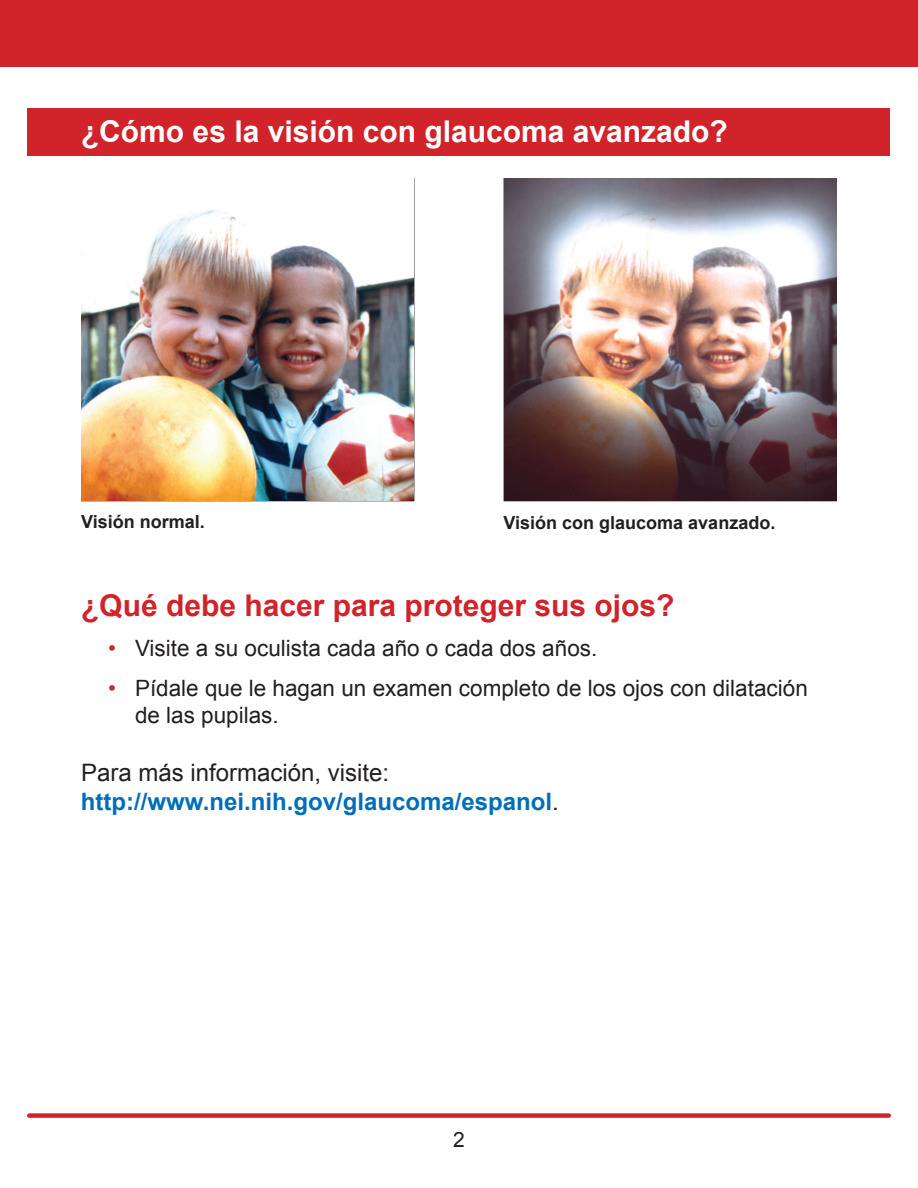
<style>
.page{position:relative;width:918px;height:1188px;background:#fff}
.page>*{position:absolute;margin:0;border:0;box-sizing:border-box;transform-origin:0 0}
.t1{font:700 30px "Arial";color:#fff}
.t2{font:700 30px "Arial";color:#d1232a}
.t3{font:700 24px/28.8px "Arial";color:#006fb9}
.t4{font:22.5px/27px "Arial";color:#231f20}
.t5{font:22.5px/40.5px "Arial";color:#d1232a}
.t6{font:21px "Arial";color:#231f20}
.t7{font:700 18px "Arial";color:#231f20}
.s1{font-weight:400;color:#231f20}
</style>
<div class="page">
<div style="left:0;top:0;width:918px;height:68px;background:#d1232a"></div>
<div style="left:29px;top:1113px;width:860px;height:5px;background:#d1232a"></div>
<div style="left:28px;top:108px;width:862px;height:47px;background:#d1232a"></div>
<img style="left:82px;top:210px;width:332px;height:291px">
<img style="left:504px;top:179px;width:332px;height:322px">
<h2 class="t1" style="left:81px;top:111px;width:648px">¿Cómo es la visión con glaucoma avanzado?</h2>
<p class="t7" style="left:81px;top:510px;width:125px">Visión normal.</p>
<p class="t7" style="left:504px;top:511px;width:273px">Visión con glaucoma avanzado.</p>
<h2 class="t2" style="left:81px;top:585px;width:595px">¿Qué debe hacer para proteger sus ojos?</h2>
<p class="t5" style="left:108px;top:628px;width:9px">• •</p>
<p class="t4" style="left:135px;top:635px;width:464px">Visite a su oculista cada año o cada dos años.</p>
<p class="t4" style="left:135px;top:675px;width:674px">Pídale que le hagan un examen completo de los ojos con dilatación de las pupilas.</p>
<p class="t3" style="left:81px;top:759px;width:479px"><span class="s1">Para más información, visite: </span>http://www.nei.nih.gov/glaucoma/espanol<span class="s1">.</span></p>
<p class="t6" style="left:453px;top:1126px;width:13px">2</p>
</div>
